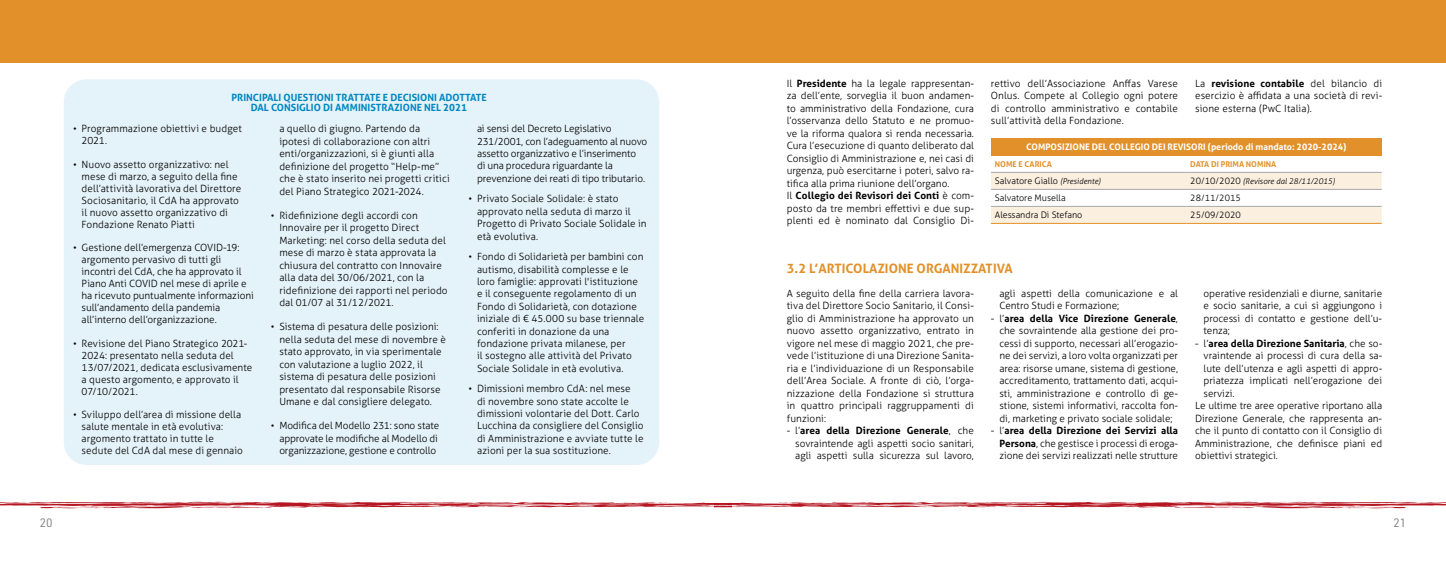
<style>
.page{position:relative;width:1446px;height:567px;background:#fff}
.page>*{position:absolute;margin:0;border:0;box-sizing:border-box;transform-origin:0 0}
.t1{font:700 13px "Aller";color:#e2912a}
.t2{font:12px "URWDIN";color:#87888a}
.t3{font:300 10px/12.5px "Aller";color:#000}
.t4{font:700 10px/10px "Aller";color:#0087c1;text-align:center}
.t5{font:700 10px "Aller";color:#000}
.t6{font:300 9px "Aller";color:#000}
.t7{font:700 9px "Aller";color:#fff}
.t8{font:italic 300 8px "Aller";color:#000}
.t9{font:700 8px "Aller";color:#e2912a}
.s1{font-weight:700}
.s2{font-style:italic;font-size:8px}
.s3{font-style:normal;font-size:9px}
.s4{font-weight:300}
</style>
<div class="page">
<svg style="left:0;top:502px;width:1446px;height:6px;background:#d67e84"></svg>
<div style="left:64px;top:79px;width:595px;height:386px;background:#e4f2f9;border-radius:23px"></div>
<div style="left:0;top:0;width:731px;height:62px;background:#e2912a"></div>
<div style="left:714px;top:0;width:732px;height:62px;background:#e2912a"></div>
<div style="left:991px;top:138px;width:390px;height:17px;background:#e2912a"></div>
<svg style="left:991px;top:173px;width:390px;height:50px"></svg>
<hr style="left:991px;top:172px;width:195px;height:1px;background:#a7a8aa">
<hr style="left:1186px;top:172px;width:195px;height:1px;background:#a7a8aa">
<hr style="left:991px;top:189px;width:195px;height:1px;background:#a7a8aa">
<hr style="left:1186px;top:189px;width:195px;height:1px;background:#a7a8aa">
<hr style="left:991px;top:206px;width:195px;height:1px;background:#a7a8aa">
<hr style="left:1186px;top:206px;width:195px;height:1px;background:#a7a8aa">
<hr style="left:991px;top:223px;width:195px;height:1px;background:#e2912a">
<hr style="left:1186px;top:223px;width:195px;height:1px;background:#e2912a">
<p class="t4" style="left:231px;top:92px;width:257px">PRINCIPALI QUESTIONI TRATTATE E DECISIONI ADOTTATE<br>DAL CONSIGLIO DI AMMINISTRAZIONE NEL 2021</p>
<p class="t3" style="left:82px;top:123px;width:162px;line-height:12px;text-indent:-8px">• Programmazione obiettivi e budget<br>2021.</p>
<p class="t3" style="left:82px;top:158px;width:161px;line-height:12px;text-indent:-8px">• Nuovo assetto organizzativo: nel mese di marzo, a seguito della fine dell’attività lavorativa del Direttore Sociosanitario, il CdA ha approvato il nuovo assetto organizzativo di Fondazione Renato Piatti</p>
<p class="t3" style="left:82px;top:241px;width:174px;line-height:12px;text-indent:-8px">• Gestione dell’emergenza COVID-19: argomento pervasivo di tutti gli incontri del CdA, che ha approvato il Piano Anti COVID nel mese di aprile e ha ricevuto puntualmente informazioni sull’andamento della pandemia all’interno dell’organizzazione.</p>
<p class="t3" style="left:82px;top:337px;width:172px;line-height:12px;text-indent:-8px">• Revisione del Piano Strategico 2021-<br>2024: presentato nella seduta del<br>13/07/2021, dedicata esclusivamente a questo argomento, e approvato il<br>07/10/2021.</p>
<p class="t3" style="left:82px;top:408px;width:163px;line-height:12px;text-indent:-8px">• Sviluppo dell’area di missione della salute mentale in età evolutiva: argomento trattato in tutte le sedute del CdA dal mese di gennaio</p>
<p class="t3" style="left:279px;top:122px;width:172px">a quello di giugno. Partendo da ipotesi di collaborazione con altri enti/organizzazioni, si è giunti alla definizione del progetto “Help-me” che è stato inserito nei progetti critici del Piano Strategico 2021-2024.</p>
<p class="t3" style="left:279px;top:209px;width:170px;text-indent:-9px">• Ridefinizione degli accordi con Innovaire per il progetto Direct Marketing: nel corso della seduta del mese di marzo è stata approvata la chiusura del contratto con Innovaire alla data del 30/06/2021, con la ridefinizione dei rapporti nel periodo dal 01/07 al 31/12/2021.</p>
<p class="t3" style="left:279px;top:320px;width:168px;text-indent:-9px">• Sistema di pesatura delle posizioni: nella seduta del mese di novembre è stato approvato, in via sperimentale con valutazione a luglio 2022, il sistema di pesatura delle posizioni presentato dal responsabile Risorse Umane e dal consigliere delegato.</p>
<p class="t3" style="left:279px;top:419px;width:161px;text-indent:-9px">• Modifica del Modello 231: sono state approvate le modifiche al Modello di organizzazione, gestione e controllo</p>
<p class="t3" style="left:477px;top:122px;width:172px">ai sensi del Decreto Legislativo 231/2001, con l’adeguamento al nuovo assetto organizzativo e l’inserimento<br>di una procedura riguardante la prevenzione dei reati di tipo tributario.</p>
<p class="t3" style="left:477px;top:193px;width:171px;text-indent:-8px">• Privato Sociale Solidale: è stato approvato nella seduta di marzo il<br>Progetto di Privato Sociale Solidale in età evolutiva.</p>
<p class="t3" style="left:477px;top:251px;width:169px;text-indent:-8px">• Fondo di Solidarietà per bambini con autismo, disabilità complesse e le loro famiglie: approvati l'istituzione e il conseguente regolamento di un Fondo di Solidarietà, con dotazione iniziale di € 45.000 su base triennale conferiti in donazione da una fondazione privata milanese, per<br>il sostegno alle attività del Privato Sociale Solidale in età evolutiva.</p>
<p class="t3" style="left:477px;top:383px;width:168px;text-indent:-8px">• Dimissioni membro CdA: nel mese<br>di novembre sono state accolte le dimissioni volontarie del Dott. Carlo Lucchina da consigliere del Consiglio di Amministrazione e avviate tutte le azioni per la sua sostituzione.</p>
<p class="t3" style="left:787px;top:77px;width:189px">Il <span class="s1">Presidente</span> ha la legale rappresentan&shy;za dell’ente, sorveglia il buon andamen&shy;to amministrativo della Fondazione, cura l’osservanza dello Statuto e ne promuo&shy;ve la riforma qualora si renda necessaria.<br>Cura l’esecuzione di quanto deliberato dal Consiglio di Amministrazione e, nei casi di urgenza, può esercitarne i poteri, salvo ra&shy;tifica alla prima riunione dell’organo.<br>Il <span class="s1">Collegio dei Revisori dei Conti</span> è com&shy;posto da tre membri effettivi e due sup&shy;plenti ed è nominato dal Consiglio Di-</p>
<p class="t3" style="left:991px;top:77px;width:189px;text-align:justify">rettivo dell’Associazione Anffas Varese Onlus. Compete al Collegio ogni potere di controllo amministrativo e contabile sull’attività della Fondazione.</p>
<p class="t3" style="left:1195px;top:77px;width:189px;text-align:justify">La <span class="s1">revisione contabile</span> del bilancio di esercizio è affidata a una società di revi&shy;sione esterna (PwC Italia).</p>
<p class="t7" style="left:1026px;top:141px;width:322px">COMPOSIZIONE DEL COLLEGIO DEI REVISORI (periodo di mandato: 2020-2024)</p>
<p class="t9" style="left:995px;top:159px;width:58px">NOME E CARICA</p>
<p class="t9" style="left:1190px;top:159px;width:88px">DATA DI PRIMA NOMINA</p>
<p class="t6" style="left:995px;top:175px;width:107px">Salvatore Giallo <span class="s2">(Presidente)</span></p>
<p class="t8" style="left:1190px;top:176px;width:146px"><span class="s3">20/10/2020</span> (Revisore dal 28/11/2015)</p>
<p class="t6" style="left:995px;top:192px;width:72px">Salvatore Musella</p>
<p class="t6" style="left:1190px;top:192px;width:52px">28/11/2015</p>
<p class="t6" style="left:995px;top:209px;width:89px">Alessandra Di Stefano</p>
<p class="t6" style="left:1190px;top:209px;width:52px">25/09/2020</p>
<h1 class="t1" style="left:787px;top:260px;width:228px">3.2 L’ARTICOLAZIONE ORGANIZZATIVA</h1>
<p class="t3" style="left:787px;top:287px;width:189px;text-align:justify">A seguito della fine della carriera lavora&shy;tiva del Direttore Socio Sanitario, il Consi&shy;glio di Amministrazione ha approvato un nuovo assetto organizzativo, entrato in vigore nel mese di maggio 2021, che pre&shy;vede l’istituzione di una Direzione Sanita&shy;ria e l’individuazione di un Responsabile dell’Area Sociale. A fronte di ciò, l’orga&shy;nizzazione della Fondazione si struttura in quattro principali raggruppamenti di funzioni:</p>
<p class="t3" style="left:795px;top:424px;width:180px;text-align:justify;text-indent:-8px">- l’<span class="s1">area della Direzione Generale</span>, che sovraintende agli aspetti socio sanitari, agli aspetti sulla sicurezza sul lavoro,</p>
<p class="t3" style="left:999px;top:287px;width:180px">agli aspetti della comunicazione e al<br>Centro Studi e Formazione;</p>
<p class="t3" style="left:999px;top:312px;width:180px;text-align:justify;text-indent:-8px">- l’<span class="s1">area della Vice Direzione Generale</span>, che sovraintende alla gestione dei pro&shy;cessi di supporto, necessari all’erogazio&shy;ne dei servizi, a loro volta organizzati per area: risorse umane, sistema di gestione, accreditamento, trattamento dati, acqui&shy;sti, amministrazione e controllo di ge&shy;stione, sistemi informativi, raccolta fon&shy;di, marketing e privato sociale solidale;</p>
<p class="t3" style="left:999px;top:424px;width:180px;text-align:justify;text-indent:-8px">- l’<span class="s1">area della Direzione dei Servizi alla Persona</span>, che gestisce i processi di eroga&shy;zione dei servizi realizzati nelle strutture</p>
<p class="t3" style="left:1203px;top:287px;width:180px;text-align:justify">operative residenziali e diurne, sanitarie e socio sanitarie, a cui si aggiungono i processi di contatto e gestione dell’u&shy;tenza;</p>
<p class="t5" style="left:1195px;top:337px;width:189px"><span class="s4">- l’</span>area della Direzione Sanitaria<span class="s4">, che so-</span></p>
<p class="t3" style="left:1203px;top:349px;width:180px">vraintende ai processi di cura della sa-</p>
<p class="t3" style="left:1203px;top:362px;width:180px">lute dell’utenza e agli aspetti di appro-</p>
<p class="t3" style="left:1203px;top:374px;width:180px">priatezza implicati nell’erogazione dei</p>
<p class="t3" style="left:1203px;top:387px;width:32px">servizi.</p>
<p class="t3" style="left:1195px;top:399px;width:189px">Le ultime tre aree operative riportano alla</p>
<p class="t3" style="left:1195px;top:412px;width:189px">Direzione Generale, che rappresenta an-</p>
<p class="t3" style="left:1195px;top:424px;width:189px">che il punto di contatto con il Consiglio di</p>
<p class="t3" style="left:1195px;top:437px;width:189px">Amministrazione, che definisce piani ed</p>
<p class="t3" style="left:1195px;top:449px;width:84px">obiettivi strategici.</p>
<p class="t2" style="left:40px;top:515px;width:14px">20</p>
<p class="t2" style="left:1393px;top:515px;width:14px">21</p>
</div>
